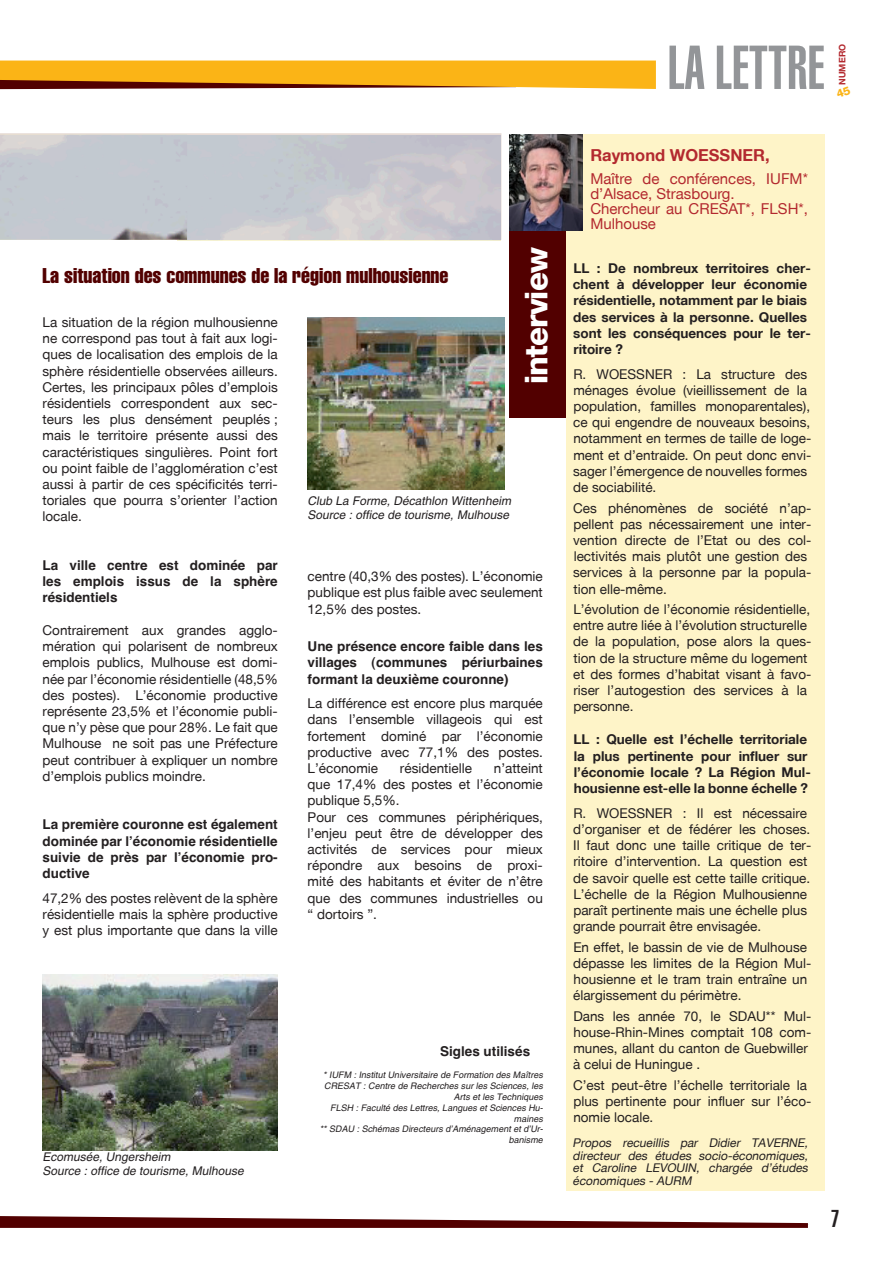
<style>
.page{position:relative;width:893px;height:1263px;background:#fff}
.page>*{position:absolute;margin:0;border:0;box-sizing:border-box;transform-origin:0 0}
.t1{font:900 extra-condensed 60.9px "Helvetica";color:#939598}
.t2{font:800 33.45px "Nimbus Sans Novus T";letter-spacing:-.025em;color:#fff}
.t3{font:900 extra-condensed 24px "Helvetica";color:#231f20}
.t4{font:extra-condensed 21px "Helvetica";color:#520000}
.t5{font:700 condensed 16.5px "Helvetica Neue";color:#b3292f}
.t6{font:15px/15px "Helvetica Neue";color:#b3292f}
.t7{font:13.5px/16.2px "Helvetica Neue";color:#231f20}
.t8{font:700 condensed 13.5px/16.2px "Helvetica Neue";color:#231f20}
.t9{font:700 13.5px/16.2px "Helvetica";color:#231f20;text-align:justify}
.t10{font:italic 12px/12.8px "Helvetica Neue";color:#231f20;text-align:justify}
.t11{font:italic 12px/14.4px "Helvetica";color:#231f20}
.t12{font:700 9.6px "Nimbus Sans Novus T";color:#b3292f}
.t13{font:italic 9px/10.8px "Helvetica";color:#231f20;text-align:right}
</style>
<div class="page">
<div style="left:567px;top:135px;width:258px;height:1056px;background:#fef4c8"></div>
<img style="left:43px;top:974px;width:235px;height:176px">
<img style="left:0;top:135px;width:501px;height:105px">
<svg style="left:0;top:1216px;width:808px;height:12px"></svg>
<svg style="left:0;top:61px;width:656px;height:29px;background:#e5a222"></svg>
<img style="left:308px;top:317px;width:197px;height:172px">
<div style="left:510px;top:192px;width:56px;height:225px;background:#520000"></div>
<img style="left:510px;top:134px;width:72px;height:96px">
<h2 class="t2" style="left:516px;top:384px;width:138px;rotate:-90deg">interview</h2>
<h3 class="t4" style="left:43px;top:262px;width:407px">La situation des communes de la région mulhousienne</h3>
<p class="t7" style="left:43px;top:314px;width:237px;text-align:justify">La situation de la région mulhousienne ne correspond pas tout à fait aux logi&shy;ques de localisation des emplois de la sphère résidentielle observées ailleurs.<br>Certes, les principaux pôles d’emplois résidentiels correspondent aux sec&shy;teurs les plus densément peuplés ; mais le territoire présente aussi des caractéristiques singulières. Point fort ou point faible de l’agglomération c’est aussi à partir de ces spécificités terri&shy;toriales que pourra s’orienter l’action locale.</p>
<p class="t9" style="left:43px;top:556px;width:237px">La ville centre est dominée par les emplois issus de la sphère résidentiels</p>
<p class="t7" style="left:43px;top:622px;width:237px;text-align:justify">Contrairement aux grandes agglo&shy;mération qui polarisent de nombreux emplois publics, Mulhouse est domi&shy;née par l’économie résidentielle (48,5% des postes). L’économie productive représente 23,5% et l’économie publi&shy;que n’y pèse que pour 28%. Le fait que Mulhouse ne soit pas une Préfecture peut contribuer à expliquer un nombre d’emplois publics moindre.</p>
<p class="t9" style="left:43px;top:816px;width:237px">La première couronne est également dominée par l’économie résidentielle suivie de près par l’économie pro&shy;ductive</p>
<p class="t7" style="left:43px;top:889px;width:237px;text-align:justify">47,2% des postes relèvent de la sphère résidentielle mais la sphère productive y est plus importante que dans la ville</p>
<p class="t11" style="left:308px;top:493px;width:207px">Club La Forme, Décathlon Wittenheim<br>Source : office de tourisme, Mulhouse</p>
<p class="t7" style="left:308px;top:568px;width:237px;text-align:justify">centre (40,3% des postes). L’économie publique est plus faible avec seulement 12,5% des postes.</p>
<p class="t9" style="left:308px;top:637px;width:237px">Une présence encore faible dans les villages (communes périurbaines formant la deuxième couronne)</p>
<p class="t7" style="left:308px;top:695px;width:237px;text-align:justify">La différence est encore plus marquée dans l’ensemble villageois qui est fortement dominé par l’économie productive avec 77,1% des postes.<br>L’économie</p>
<p class="t7" style="left:400px;top:760px;width:73px">résidentielle</p>
<p class="t7" style="left:308px;top:760px;width:237px;text-indent:186px">n’atteint que 17,4% des postes et l’économie publique 5,5%.<br>Pour ces communes périphériques, l’enjeu peut être de développer des activités de services pour mieux répondre aux besoins de proxi&shy;mité des habitants et éviter de n’être que des communes industrielles ou “ dortoirs ”.</p>
<p class="t9" style="left:440px;top:1042px;width:92px">Sigles utilisés</p>
<p class="t11" style="left:43px;top:1149px;width:205px">Ecomusée, Ungersheim<br>Source : office de tourisme, Mulhouse</p>
<p class="t13" style="left:320px;top:1070px;width:226px">* IUFM : Institut Universitaire de Formation des Maîtres CRESAT : Centre de Recherches sur les Sciences, les Arts et les Techniques<br>FLSH : Faculté des Lettres, Langues et Sciences Hu&shy;maines<br>** SDAU : Schémas Directeurs d’Aménagement et d’Ur&shy;banisme</p>
<h1 class="t1" style="left:668px;top:33px;width:158px">LA LETTRE</h1>
<p class="t12" style="left:837px;top:85px;width:42px;rotate:-90deg">NUMERO</p>
<p class="t5" style="left:590px;top:145px;width:181px">Raymond WOESSNER,</p>
<p class="t6" style="left:590px;top:171px;width:219px">Maître de conférences, IUFM* d’Alsace, Strasbourg.<br>Chercheur au CRESAT*, FLSH*,<br>Mulhouse</p>
<p class="t8" style="left:573px;top:260px;width:239px">LL : De nombreux territoires cher&shy;chent à développer leur économie résidentielle, notamment par le biais des services à la personne. Quelles sont les conséquences pour le ter&shy;ritoire ?</p>
<p class="t7" style="left:573px;top:366px;width:240px">R. WOESSNER : La structure des ménages évolue (vieillissement de la population, familles monoparentales), ce qui engendre de nouveaux besoins, notamment en termes de taille de loge&shy;ment et d’entraide. On peut donc envi&shy;sager l’émergence de nouvelles formes de sociabilité.</p>
<p class="t7" style="left:573px;top:499px;width:240px">Ces phénomènes de société n’ap&shy;pellent pas nécessairement une inter&shy;vention directe de l’Etat ou des col&shy;lectivités mais plutôt une gestion des services à la personne par la popula&shy;tion elle-même.</p>
<p class="t7" style="left:573px;top:601px;width:240px">L’évolution de l’économie résidentielle, entre autre liée à l’évolution structurelle de la population, pose alors la ques&shy;tion de la structure même du logement et des formes d’habitat visant à favo&shy;riser l’autogestion des services à la personne.</p>
<p class="t8" style="left:573px;top:731px;width:239px">LL : Quelle est l’échelle territoriale la plus pertinente pour influer sur l’économie locale ? La Région Mul&shy;housienne est-elle la bonne échelle ?</p>
<p class="t7" style="left:573px;top:805px;width:240px">R. WOESSNER : Il est nécessaire d’organiser et de fédérer les choses.<br>Il faut donc une taille critique de ter&shy;ritoire d’intervention. La question est de savoir quelle est cette taille critique.<br>L’échelle de la Région Mulhousienne paraît pertinente mais une échelle plus grande pourrait être envisagée.</p>
<p class="t7" style="left:573px;top:938px;width:240px">En effet, le bassin de vie de Mulhouse dépasse les limites de la Région Mul&shy;housienne et le tram train entraîne un élargissement du périmètre.</p>
<p class="t7" style="left:573px;top:1007px;width:240px">Dans les année 70, le SDAU** Mul&shy;house-Rhin-Mines comptait 108 com&shy;munes, allant du canton de Guebwiller à celui de Huningue .</p>
<p class="t7" style="left:573px;top:1077px;width:240px">C’est peut-être l’échelle territoriale la plus pertinente pour influer sur l’éco&shy;nomie locale.</p>
<p class="t10" style="left:573px;top:1136px;width:239px">Propos recueillis par Didier TAVERNE, directeur des études socio-économiques, et Caroline LEVOUIN, chargée d’études économiques - AURM</p>
<h3 class="t3" style="left:831px;top:1205px;width:9px">7</h3>
</div>
